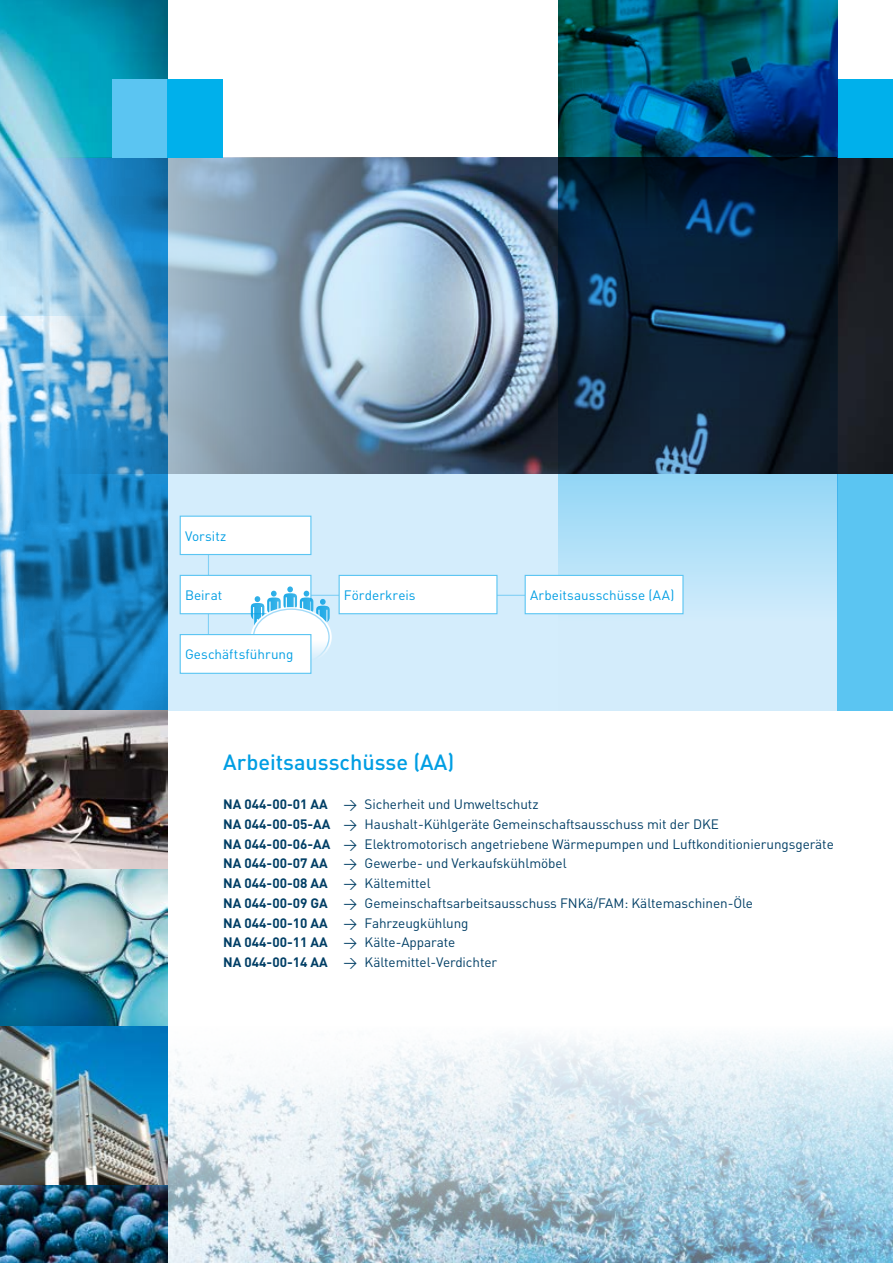
<style>
.page{position:relative;width:893px;height:1263px;background:#fff}
.page>*{position:absolute;margin:0;border:0;box-sizing:border-box;transform-origin:0 0}
.t1{font:500 21.75px "DINOT";color:#009ee3}
.t2{font:13.5px "DINOT";letter-spacing:-.005em;color:#003e65}
.t3{font:700 13.5px/19.8px "DINOT";color:#003e65}
.t4{font:13.5px "DINOT";letter-spacing:.005em;color:#009ee3}
</style>
<div class="page">
<img style="left:0;top:710px;width:167px;height:553px">
<svg style="left:0;top:474px;width:558px;height:236px;background:#90c5e4"></svg>
<div style="left:837px;top:474px;width:56px;height:236px;background:#5bc5f2"></div>
<svg style="left:0;top:0;width:167px;height:158px;background:#25a4bd"></svg>
<svg style="left:0;top:158px;width:56px;height:316px;background:#8bc4e7"></svg>
<img style="left:56px;top:158px;width:837px;height:316px">
<hr style="left:892px;top:158px;width:1px;height:158px;background:#eaf6fe">
<svg style="left:558px;top:237px;width:279px;height:473px;background:#628195"></svg>
<img style="left:167px;top:1026px;width:726px;height:237px">
<div style="left:837px;top:79px;width:56px;height:79px;background:#00b0eb"></div>
<hr style="left:892px;top:79px;width:1px;height:79px;background:#009ee3">
<div style="left:112px;top:79px;width:55px;height:79px;background:#5bc5f2"></div>
<div style="left:167px;top:79px;width:56px;height:79px;background:#00b0eb"></div>
<img style="left:558px;top:0;width:279px;height:237px">
<hr style="left:208px;top:536px;width:1px;height:124px;background:#82d0f5">
<hr style="left:275px;top:595px;width:329px;height:1px;background:#82d0f5">
<div style="left:339px;top:575px;width:158px;height:39px;background:#fff"></div>
<div style="left:339px;top:575px;width:158px;height:39px;border:1px solid #5bc5f2"></div>
<div style="left:525px;top:575px;width:158px;height:39px;background:#fff"></div>
<div style="left:525px;top:575px;width:159px;height:39px;border:1px solid #5bc5f2"></div>
<div style="left:180px;top:516px;width:131px;height:38px;background:#fff"></div>
<div style="left:180px;top:516px;width:131px;height:39px;border:1px solid #5bc5f2"></div>
<div style="left:180px;top:575px;width:131px;height:39px;background:#fff"></div>
<div style="left:180px;top:575px;width:131px;height:39px;border:1px solid #5bc5f2"></div>
<svg style="left:251px;top:586px;width:79px;height:46px"></svg>
<svg style="left:251px;top:607px;width:81px;height:60px"></svg>
<div style="left:180px;top:635px;width:131px;height:38px;background:#fff"></div>
<div style="left:180px;top:634px;width:131px;height:40px;border:1px solid #5bc5f2"></div>
<p class="t4" style="left:185px;top:527px;width:43px">Vorsitz</p>
<p class="t4" style="left:185px;top:586px;width:39px">Beirat</p>
<p class="t4" style="left:185px;top:646px;width:110px">Geschäftsführung</p>
<p class="t4" style="left:344px;top:586px;width:73px">Förderkreis</p>
<p class="t4" style="left:530px;top:586px;width:146px">Arbeitsausschüsse (AA)</p>
<h1 class="t1" style="left:223px;top:748px;width:233px">Arbeitsausschüsse (AA)</h1>
<p class="t3" style="left:223px;top:794px;width:109px">NA 044-00-01 AA<br>NA 044-00-05-AA<br>NA 044-00-06-AA<br>NA 044-00-07 AA<br>NA 044-00-08 AA<br>NA 044-00-09 GA<br>NA 044-00-10 AA<br>NA 044-00-11 AA<br>NA 044-00-14 AA</p>
<p class="t2" style="left:343px;top:796px;width:197px">→ Sicherheit und Umweltschutz</p>
<p class="t2" style="left:343px;top:815px;width:377px">→ Haushalt-Kühlgeräte Gemeinschaftsausschuss mit der DKE</p>
<p class="t2" style="left:343px;top:835px;width:492px">→ Elektromotorisch angetriebene Wärmepumpen und Luftkonditionierungsgeräte</p>
<p class="t2" style="left:343px;top:855px;width:225px">→ Gewerbe- und Verkaufskühlmöbel</p>
<p class="t2" style="left:343px;top:875px;width:89px">→ Kältemittel</p>
<p class="t2" style="left:343px;top:894px;width:411px">→ Gemeinschaftsarbeitsausschuss FNKä/FAM: Kältemaschinen-Öle</p>
<p class="t2" style="left:343px;top:914px;width:127px">→ Fahrzeugkühlung</p>
<p class="t2" style="left:343px;top:934px;width:113px">→ Kälte-Apparate</p>
<p class="t2" style="left:343px;top:954px;width:155px">→ Kältemittel-Verdichter</p>
</div>
